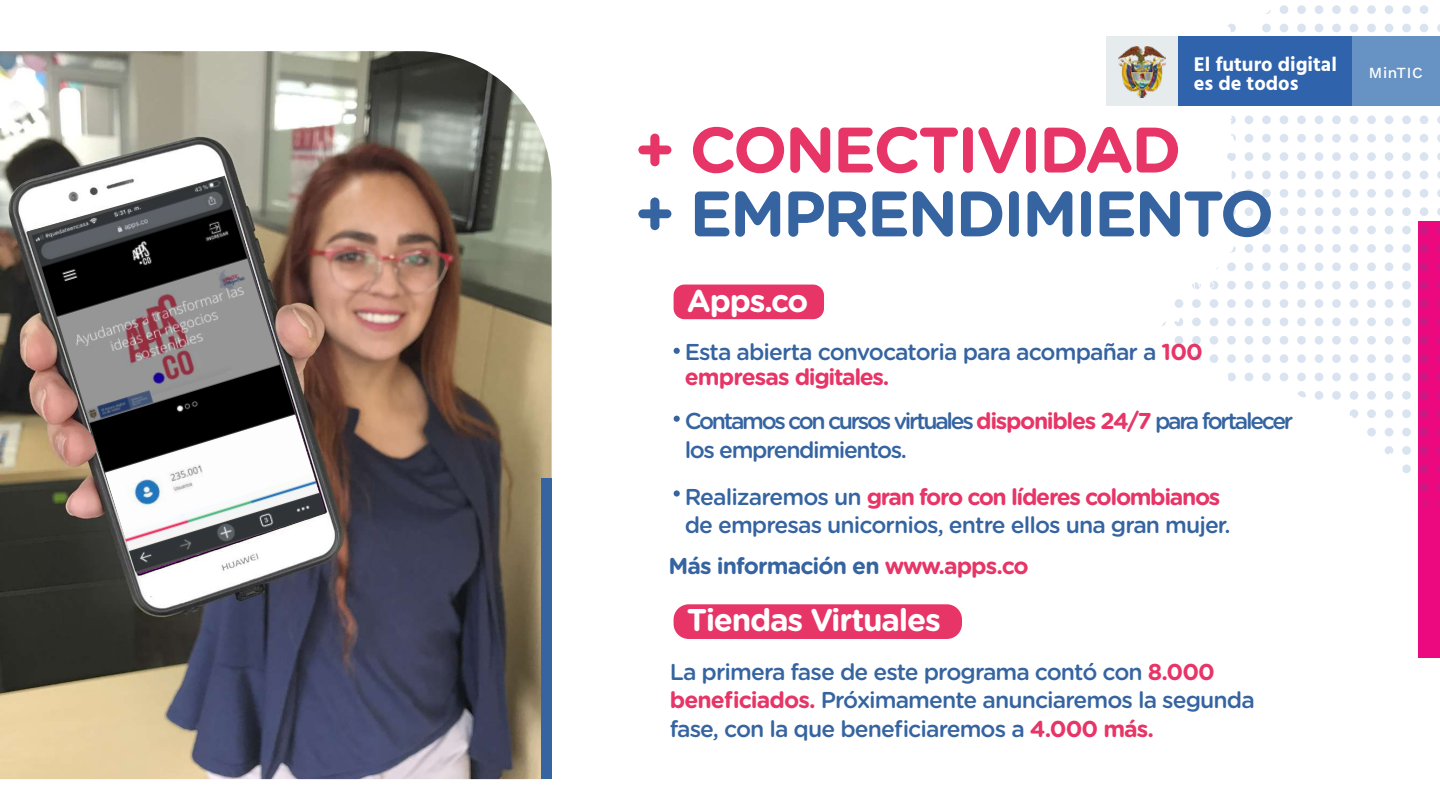
<style>
.page{position:relative;width:1440px;height:810px;background:#fff}
.page>*{position:absolute;margin:0;border:0;box-sizing:border-box;transform-origin:0 0}
.t1{font:700 64.12px "Gotham Rounded";letter-spacing:-.04em;color:#3564a1}
.t2{font:700 64.12px "Gotham Rounded";letter-spacing:-.04em;color:#e63566}
.t3{font:700 31.42px "Gotham Rounded";letter-spacing:-.04em;color:#fff}
.t4{font:500 22.95px/28.9px "Gotham Rounded";letter-spacing:-.04em;color:#3564a1}
.t5{font:500 22.95px/28.9px "Gotham Rounded";letter-spacing:-.1em;color:#3564a1}
.t6{font:700 22.95px "Gotham Rounded";letter-spacing:-.04em;color:#3564a1}
.t7{font:700 20.25px/18.1px "Hind";color:#fff}
.t8{font:500 15.45px "Work Sans";letter-spacing:.04em;color:#fff}
.s1{font-weight:700;color:#e63566}
.s2{color:#e63566}
</style>
<div class="page">
<div style="left:1419px;top:221px;width:21px;height:437px;background:#ec087e"></div>
<div style="left:1304px;top:36px;width:136px;height:70px;background:#6692c4"></div>
<div style="left:1178px;top:36px;width:173px;height:70px;background:#2f63ab"></div>
<div style="left:1106px;top:36px;width:72px;height:70px;background:#e6ebed"></div>
<img style="left:1119px;top:47px;width:47px;height:50px">
<img style="left:0;top:51px;width:552px;height:728px">
<div style="left:541px;top:478px;width:10px;height:301px;background:#3564a1"></div>
<div style="left:674px;top:285px;width:150px;height:34px;background:#e63566;border-radius:11px"></div>
<div style="left:674px;top:604px;width:288px;height:35px;background:#e63566;border-radius:15px"></div>
<svg style="left:27px;top:176px;width:299px;height:398px"></svg>
<img style="left:32px;top:177px;width:294px;height:395px">
<svg style="left:674px;top:348px;width:6px;height:6px"></svg>
<svg style="left:674px;top:416px;width:6px;height:6px"></svg>
<div style="left:674px;top:490px;width:6px;height:7px;background:#3564a1;border-radius:50%"></div>
<p class="t7" style="left:1194px;top:55px;width:145px">El futuro digital es de todos</p>
<h1 class="t2" style="left:634px;top:103px;width:549px">+ CONECTIVIDAD</h1>
<h1 class="t1" style="left:634px;top:167px;width:641px">+ EMPRENDIMIENTO</h1>
<h2 class="t3" style="left:687px;top:277px;width:123px">Apps.co</h2>
<p class="t4" style="left:685px;top:338px;width:520px;line-height:24.8px">Esta abierta convocatoria para acompañar a <span class="s1">100 empresas digitales.</span></p>
<p class="t5" style="left:685px;top:405px;width:610px">Contamos con cursos virtuales <span class="s1">disponibles 24/7</span> para fortalecer los emprendimientos.</p>
<p class="t4" style="left:685px;top:481px;width:547px">Realizaremos un <span class="s1">gran foro con líderes colombianos </span>de empresas unicornios, entre ellos una gran mujer.</p>
<p class="t6" style="left:669px;top:549px;width:362px">Más información en <span class="s2">www.apps.co</span></p>
<h2 class="t3" style="left:687px;top:597px;width:256px">Tiendas Virtuales</h2>
<p class="t4" style="left:670px;top:656px;width:587px">La primera fase de este programa contó con <span class="s1">8.000 beneficiados.</span> Próximamente anunciaremos la segunda fase, con la que beneficiaremos a <span class="s1">4.000 más.</span></p>
<p class="t8" style="left:1369px;top:64px;width:55px">MinTIC</p>
</div>
